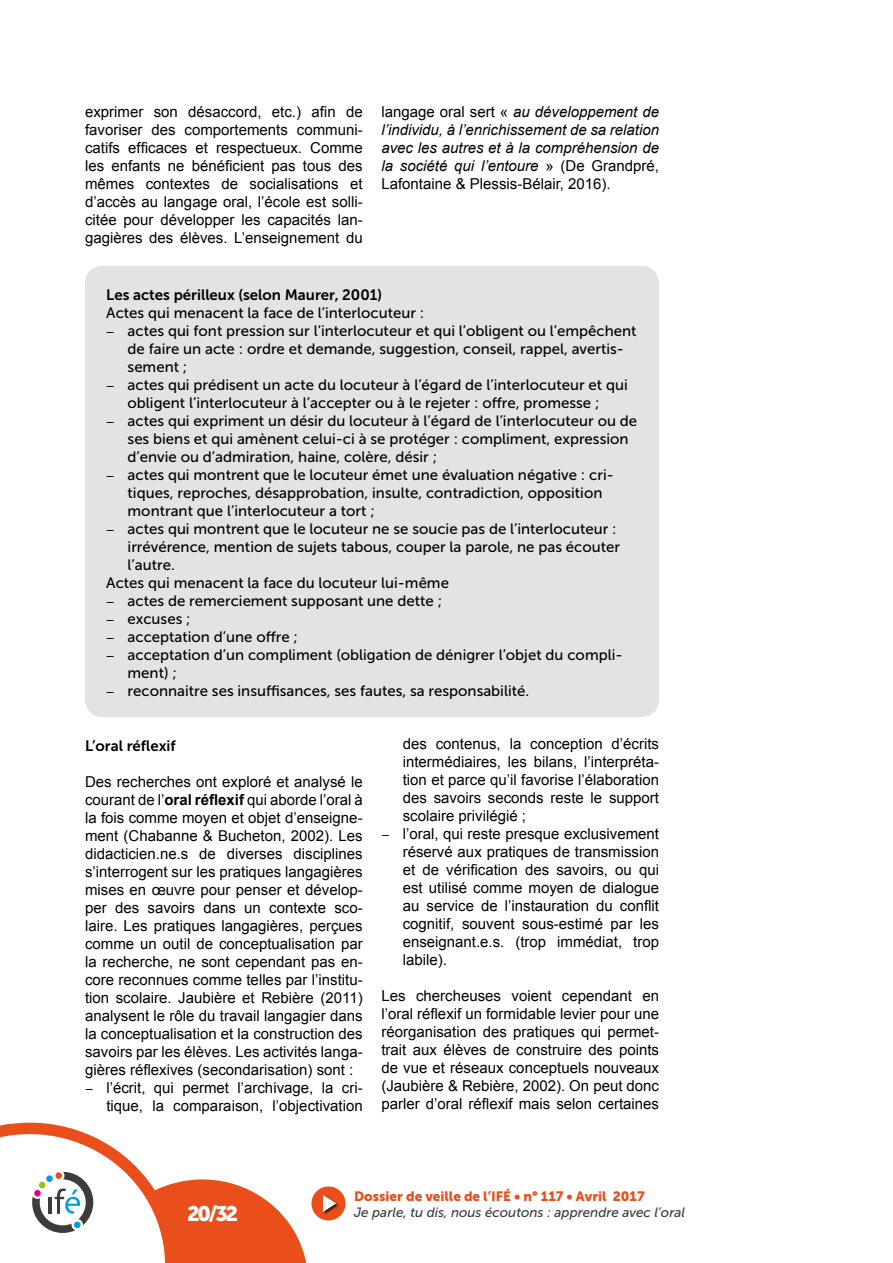
<style>
.page{position:relative;width:893px;height:1263px;background:#fff}
.page>*{position:absolute;margin:0;border:0;box-sizing:border-box;transform-origin:0 0}
.t1{font:21px "Museo Sans 900";color:#fff}
.Corps{font:15px/18px "Arial";color:#000;text-align:justify}
.Encadré{font:15px/18px "Museo Sans 500";color:#000}
.Corps-2{font:italic 15px/18px "Arial";color:#000;text-align:justify}
.Encadré-2{font:15px "Museo Sans 700";color:#000}
.Corps-3{font:15px "Museo Sans 700";color:#000}
.t2{font:italic 13.5px "Museo Sans 500";color:#3c3c3b}
.t3{font:13.5px "Museo Sans 900";color:#e94e1b}
.s1{font-style:normal}
.s2{font-weight:700}
</style>
<div class="page">
<div style="left:311px;top:1186px;width:34px;height:34px;background:#e94e1b;border-radius:50%"></div>
<div style="left:322px;top:1194px;width:18px;height:21px;background:#000;opacity:.75"></div>
<svg style="left:323px;top:1195px;width:13px;height:17px"></svg>
<svg style="left:0;top:1123px;width:306px;height:140px"></svg>
<div style="left:39px;top:1181px;width:7px;height:7px;background:#95c11f;border-radius:50%"></div>
<div style="left:46px;top:1175px;width:7px;height:7px;background:#009fe3;border-radius:50%"></div>
<div style="left:55px;top:1172px;width:7px;height:7px;background:#e94e1b;border-radius:50%"></div>
<div style="left:74px;top:1221px;width:7px;height:7px;background:#009fe3;border-radius:50%"></div>
<div style="left:34px;top:1190px;width:7px;height:7px;background:#e6007d;border-radius:50%"></div>
<div style="left:85px;top:266px;width:574px;height:451px;background:#e3e3e3;border-radius:18px"></div>
<p class="Corps" style="left:85px;top:103px;width:279px">exprimer son désaccord, etc.) afin de favoriser des comportements communi&shy;catifs efficaces et respectueux. Comme les enfants ne bénéficient pas tous des mêmes contextes de socialisations et d’accès au langage oral, l’école est solli&shy;citée pour développer les capacités lan&shy;gagières des élèves. L’enseignement du</p>
<p class="Corps-2" style="left:381px;top:103px;width:279px"><span class="s1">langage oral sert «</span> au développement de l’individu, à l’enrichissement de sa relation avec les autres et à la compréhension de la société qui l’entoure <span class="s1">» (De Grandpré, Lafontaine &amp; Plessis-Bélair, 2016).</span></p>
<p class="Encadré-2" style="left:106px;top:286px;width:277px">Les actes périlleux (selon Maurer, 2001)</p>
<p class="Encadré" style="left:106px;top:304px;width:319px">Actes qui menacent la face de l’interlocuteur :</p>
<p class="Encadré" style="left:128px;top:322px;width:510px;text-indent:-21px">− actes qui font pression sur l’interlocuteur et qui l’obligent ou l’empêchent de faire un acte : ordre et demande, suggestion, conseil, rappel, avertis&shy;sement ;</p>
<p class="Encadré" style="left:106px;top:376px;width:523px;text-align:center">− actes qui prédisent un acte du locuteur à l’égard de l’interlocuteur et qui obligent l’interlocuteur à l’accepter ou à le rejeter : offre, promesse ;</p>
<p class="Encadré" style="left:128px;top:412px;width:511px;text-indent:-21px">− actes qui expriment un désir du locuteur à l’égard de l’interlocuteur ou de ses biens et qui amènent celui-ci à se protéger : compliment, expression d’envie ou d’admiration, haine, colère, désir ;</p>
<p class="Encadré" style="left:128px;top:466px;width:488px;text-indent:-21px">− actes qui montrent que le locuteur émet une évaluation négative : cri&shy;tiques, reproches, désapprobation, insulte, contradiction, opposition montrant que l’interlocuteur a tort ;</p>
<p class="Encadré" style="left:128px;top:520px;width:494px;text-indent:-21px">− actes qui montrent que le locuteur ne se soucie pas de l’interlocuteur : irrévérence, mention de sujets tabous, couper la parole, ne pas écouter l’autre.</p>
<p class="Encadré" style="left:106px;top:574px;width:344px">Actes qui menacent la face du locuteur lui-même</p>
<p class="Encadré" style="left:106px;top:592px;width:337px">− actes de remerciement supposant une dette ;</p>
<p class="Encadré" style="left:106px;top:610px;width:86px">− excuses ;</p>
<p class="Encadré" style="left:106px;top:628px;width:193px">− acceptation d’une offre ;</p>
<p class="Encadré" style="left:128px;top:646px;width:496px;text-indent:-21px">− acceptation d’un compliment (obligation de dénigrer l’objet du compli&shy;ment) ;</p>
<p class="Encadré" style="left:106px;top:682px;width:424px">− reconnaitre ses insuffisances, ses fautes, sa responsabilité.</p>
<p class="Corps-3" style="left:85px;top:738px;width:92px">L’oral réflexif</p>
<p class="Corps" style="left:85px;top:773px;width:279px">Des recherches ont exploré et analysé le courant de l’<span class="s2">oral réflexif</span> qui aborde l’oral à la fois comme moyen et objet d’enseigne&shy;ment (Chabanne &amp; Bucheton, 2002). Les didacticien.ne.s de diverses disciplines s’interrogent sur les pratiques langagières mises en œuvre pour penser et dévelop&shy;per des savoirs dans un contexte sco&shy;laire. Les pratiques langagières, perçues comme un outil de conceptualisation par la recherche, ne sont cependant pas en&shy;core reconnues comme telles par l’institu&shy;tion scolaire. Jaubière et Rebière (2011) analysent le rôle du travail langagier dans la conceptualisation et la construction des savoirs par les élèves. Les activités langa&shy;gières réflexives (secondarisation) sont :</p>
<p class="Corps" style="left:85px;top:1079px;width:279px;text-align:right">− l’écrit, qui permet l’archivage, la cri&shy;tique, la comparaison, l’objectivation</p>
<p class="Corps" style="left:403px;top:735px;width:258px">des contenus, la conception d’écrits intermédiaires, les bilans, l’interpréta&shy;tion et parce qu’il favorise l’élaboration des savoirs seconds reste le support scolaire privilégié ;</p>
<p class="Corps" style="left:403px;top:825px;width:258px;text-indent:-21px">− l’oral, qui reste presque exclusivement réservé aux pratiques de transmission et de vérification des savoirs, ou qui est utilisé comme moyen de dialogue au service de l’instauration du conflit cognitif, souvent sous-estimé par les enseignant.e.s. (trop immédiat, trop labile).</p>
<p class="Corps" style="left:381px;top:987px;width:279px">Les chercheuses voient cependant en l’oral réflexif un formidable levier pour une réorganisation des pratiques qui permet&shy;trait aux élèves de construire des points de vue et réseaux conceptuels nouveaux (Jaubière &amp; Rebière, 2002). On peut donc parler d’oral réflexif mais selon certaines</p>
<p class="t3" style="left:354px;top:1188px;width:292px">Dossier de veille de l’IFÉ • n° 117 • Avril 2017</p>
<h1 class="t1" style="left:187px;top:1202px;width:53px">20/32</h1>
<p class="t2" style="left:354px;top:1205px;width:332px">Je parle, tu dis, nous écoutons : apprendre avec l’oral</p>
</div>
